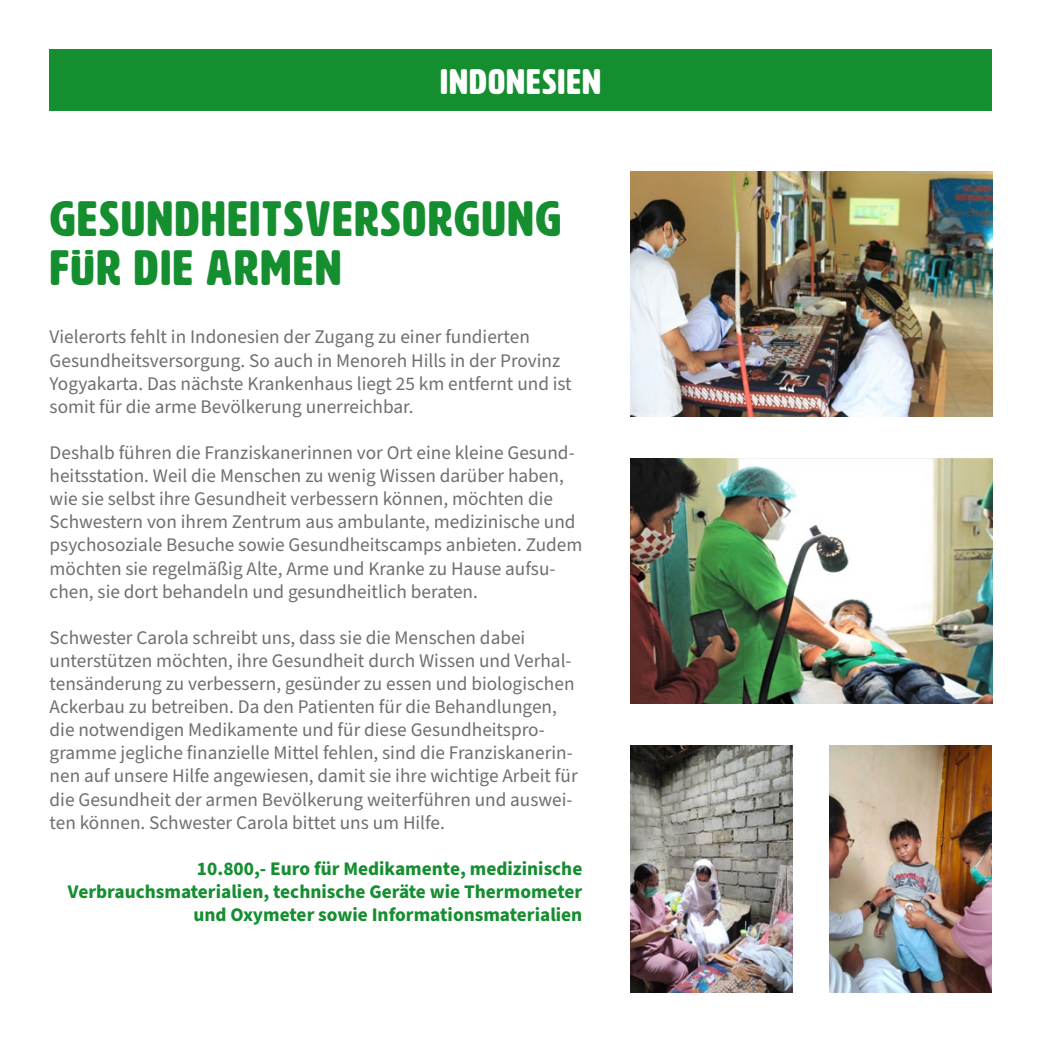
<style>
.page{position:relative;width:1042px;height:1042px;background:#fff}
.page>*{position:absolute;margin:0;border:0;box-sizing:border-box;transform-origin:0 0}
.t1{font:49px/49px "HWT Artz";letter-spacing:.05em;color:#158e30}
.t2{font:35px "HWT Artz";letter-spacing:.05em;color:#fff}
.t3{font:19.25px/23.1px "Source Sans Pro";color:#706f6f}
.t4{font:700 19.25px/23.1px "Source Sans Pro";color:#158e30;text-align:right}
</style>
<div class="page">
<div style="left:50px;top:50px;width:942px;height:61px;background:#158e30"></div>
<img style="left:630px;top:172px;width:362px;height:245px">
<img style="left:630px;top:745px;width:162px;height:247px">
<img style="left:830px;top:745px;width:162px;height:247px">
<img style="left:630px;top:458px;width:362px;height:245px">
<h2 class="t2" style="left:440px;top:63px;width:162px">INDONESIEN</h2>
<h1 class="t1" style="left:50px;top:194px;width:512px">GESUNDHEITSVERSORGUNG<br>FÜR DIE ARMEN</h1>
<p class="t3" style="left:50px;top:326px;width:524px">Vielerorts fehlt in Indonesien der Zugang zu einer fundierten Gesundheitsversorgung. So auch in Menoreh Hills in der Provinz Yogyakarta. Das nächste Krankenhaus liegt 25 km entfernt und ist somit für die arme Bevölkerung unerreichbar.</p>
<p class="t3" style="left:50px;top:442px;width:534px">Deshalb führen die Franziskanerinnen vor Ort eine kleine Gesund&shy;heitsstation. Weil die Menschen zu wenig Wissen darüber haben, wie sie selbst ihre Gesundheit verbessern können, möchten die Schwestern von ihrem Zentrum aus ambulante, medizinische und psychosoziale Besuche sowie Gesundheitscamps anbieten. Zudem möchten sie regelmäßig Alte, Arme und Kranke zu Hause aufsu&shy;chen, sie dort behandeln und gesundheitlich beraten.</p>
<p class="t3" style="left:50px;top:626px;width:530px">Schwester Carola schreibt uns, dass sie die Menschen dabei unterstützen möchten, ihre Gesundheit durch Wissen und Verhal&shy;tensänderung zu verbessern, gesünder zu essen und biologischen Ackerbau zu betreiben. Da den Patienten für die Behandlungen, die notwendigen Medikamente und für diese Gesundheitspro&shy;gramme jegliche finanzielle Mittel fehlen, sind die Franziskanerin&shy;nen auf unsere Hilfe angewiesen, damit sie ihre wichtige Arbeit für die Gesundheit der armen Bevölkerung weiterführen und auswei&shy;ten können. Schwester Carola bittet uns um Hilfe.</p>
<p class="t4" style="left:68px;top:857px;width:516px">10.800,- Euro für Medikamente, medizinische<br>Verbrauchsmaterialien, technische Geräte wie Thermometer und Oxymeter sowie Informationsmaterialien</p>
</div>
